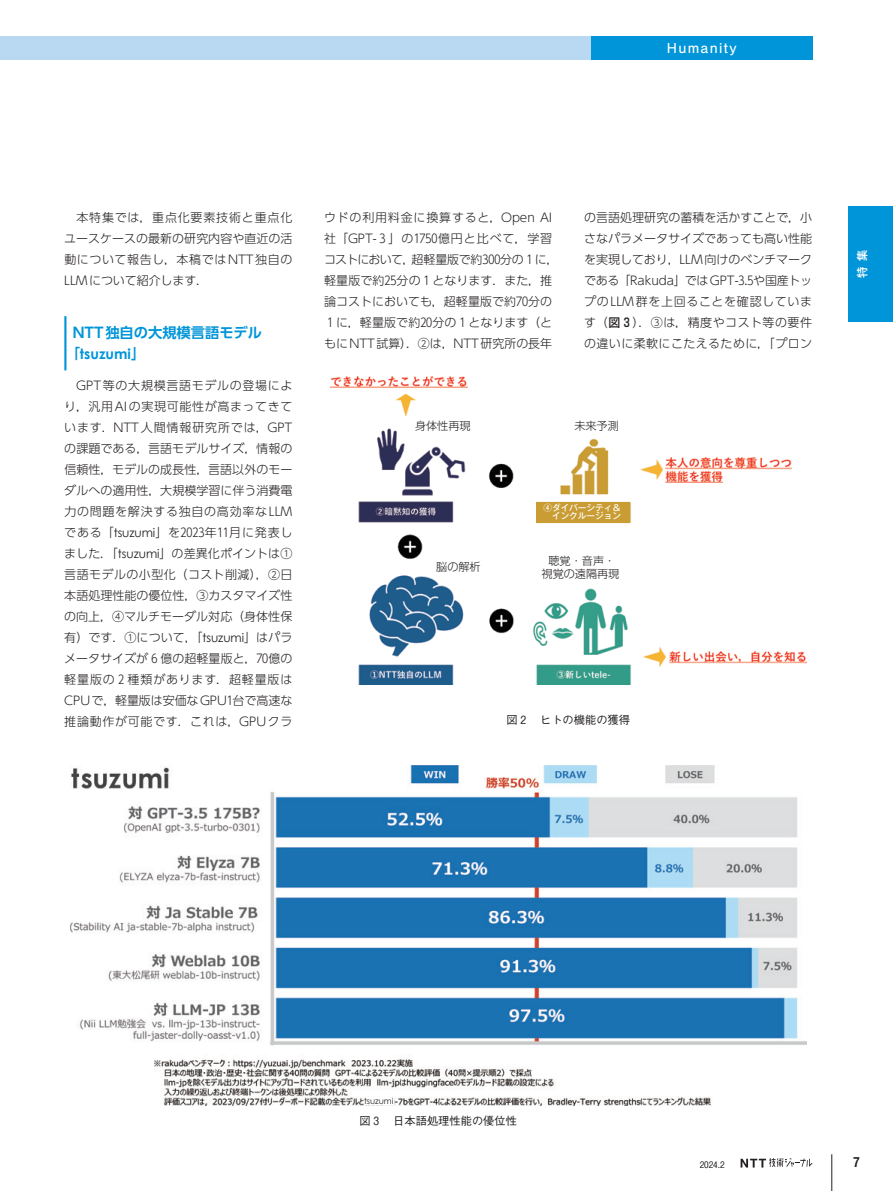
<style>
.page{position:relative;width:893px;height:1191px;background:#fff}
.page>*{position:absolute;margin:0;border:0;box-sizing:border-box;transform-origin:0 0}
.t1{font:15px "Nimbus San";letter-spacing:.085em;color:#fff}
.t2{font:700 14.25px "UD Shin Go Pr 6 De";color:#0095d9}
.t3{font:700 14.25px "Century Gothic";color:#0095d9}
.t4{font:13.5px "Midashi Go Pro MB31";color:#231f20}
.t5{font:300 12px/21px "UD Shin Go Pr 6";letter-spacing:.005em;color:#231f20;text-align:justify}
.t6{font:500 11.25px "Gothic BBB Pr 5";color:#231f20}
.t7{font:11.25px "New Rodin Pro DB";color:#fff}
.t8{font:300 11.1px/12.9px "Shin Go Pr 6 N";color:#231f20;text-align:center}
.t9{font:500 9px "Gothic BBB Pro";color:#231f20}
.t10{font:500 8.55px/8.6px "Gothic MB101 Pr 6";color:#fff}
.t11{font:8.4px "Century Gothic";color:#231f20}
.s1{font-family:"UD Shin Go Pr 6 De"}
.s2{font-family:"Century Gothic";font-weight:400}
.s3{font-family:"Shin Go Pr 6";font-weight:500}
</style>
<div class="page">
<hr style="left:64px;top:316px;width:2px;height:54px;background:#0095d9">
<img style="left:70px;top:766px;width:736px;height:339px">
<div style="left:364px;top:1097px;width:30px;height:7px;background:#fff"></div>
<img style="left:330px;top:376px;width:476px;height:308px">
<div style="left:536px;top:501px;width:94px;height:21px;background:#c99c34"></div>
<div style="left:412px;top:418px;width:63px;height:16px;background:#fff"></div>
<div style="left:568px;top:416px;width:59px;height:18px;background:#fff"></div>
<div style="left:433px;top:559px;width:50px;height:16px;background:#fff"></div>
<div style="left:537px;top:553px;width:87px;height:30px;background:#fff"></div>
<div style="left:0;top:36px;width:812px;height:24px;background:#b9d9f2"></div>
<div style="left:591px;top:36px;width:221px;height:24px;background:#0095d9"></div>
<svg style="left:741px;top:1158px;width:72px;height:9px"></svg>
<hr style="left:831px;top:1154px;width:1px;height:37px;background:#231f20">
<div style="left:848px;top:206px;width:45px;height:116px;background:#0095d9"></div>
<p class="t1" style="left:667px;top:39px;width:71px">Humanity</p>
<p class="t5" style="left:64px;top:206px;width:230px;text-indent:12px">本特集では，重点化要素技術と重点化ユースケースの最新の研究内容や直近の活動について報告し，本稿ではNTT独自のLLMについて紹介します．</p>
<p class="t2" style="left:73px;top:321px;width:191px">NTT独自の大規模言語モデル</p>
<p class="t3" style="left:66px;top:345px;width:81px"><span class="s1">「</span>tsuzumi<span class="s1">」</span></p>
<p class="t5" style="left:64px;top:374px;width:230px;text-indent:12px">GPT等の大規模言語モデルの登場により，汎用AIの実現可能性が高まってきています．NTT人間情報研究所では，GPTの課題である，言語モデルサイズ，情報の信頼性，モデルの成長性，言語以外のモーダルへの適用性，大規模学習に伴う消費電力の問題を解決する独自の高効率なLLMである「<span class="s2">tsuzumi</span>」を2023年11月に発表しました．「<span class="s2">tsuzumi</span>」の差異化ポイントは①言語モデルの小型化（コスト削減），②日本語処理性能の優位性，③カスタマイズ性の向上，④マルチモーダル対応（身体性保有）です．①について，「<span class="s2">tsuzumi</span>」はパラメータサイズが 6 億の超軽量版と，70億の軽量版の 2 種類があります．超軽量版はCPUで，軽量版は安価なGPU1台で高速な推論動作が可能です．これは，GPUクラ</p>
<p class="t5" style="left:324px;top:206px;width:236px;text-align:left">ウドの利用料金に換算すると，Open AI社「GPT- 3 」の1750億円と比べて，学習コストにおいて，超軽量版で約300分の 1 に，軽量版で約25分の 1 となります．また，推論コストにおいても，超軽量版で約70分の<br>1 に，軽量版で約20分の 1 となります（ともにNTT試算）．②は，NTT研究所の長年</p>
<p class="t5" style="left:584px;top:206px;width:230px">の言語処理研究の蓄積を活かすことで，小さなパラメータサイズであっても高い性能を実現しており，LLM向けのベンチマークである「Rakuda」ではGPT-3.5や国産トップのLLM群を上回ることを確認しています（<span class="s3">図 3</span> ）．③は，精度やコスト等の要件の違いに柔軟にこたえるために，「プロン</p>
<p class="t8" style="left:415px;top:418px;width:57px">身体性再現</p>
<p class="t8" style="left:574px;top:418px;width:46px">未来予測</p>
<p class="t10" style="left:543px;top:503px;width:79px">④ダイバーシティ＆　インクルージョン</p>
<p class="t8" style="left:436px;top:559px;width:46px">脳の解析</p>
<p class="t8" style="left:541px;top:553px;width:79px">聴覚・音声・視覚の遠隔再現</p>
<p class="t6" style="left:506px;top:711px;width:125px">図 2 　ヒトの機能の獲得</p>
<p class="t7" style="left:852px;top:278px;width:30px;rotate:-90deg">特集</p>
<p class="t11" style="left:364px;top:1095px;width:31px">tsuzumi</p>
<p class="t6" style="left:359px;top:1112px;width:159px">図 3 　日本語処理性能の優位性</p>
<p class="t9" style="left:700px;top:1157px;width:26px">2024.2</p>
<p class="t4" style="left:853px;top:1151px;width:8px">7</p>
</div>
